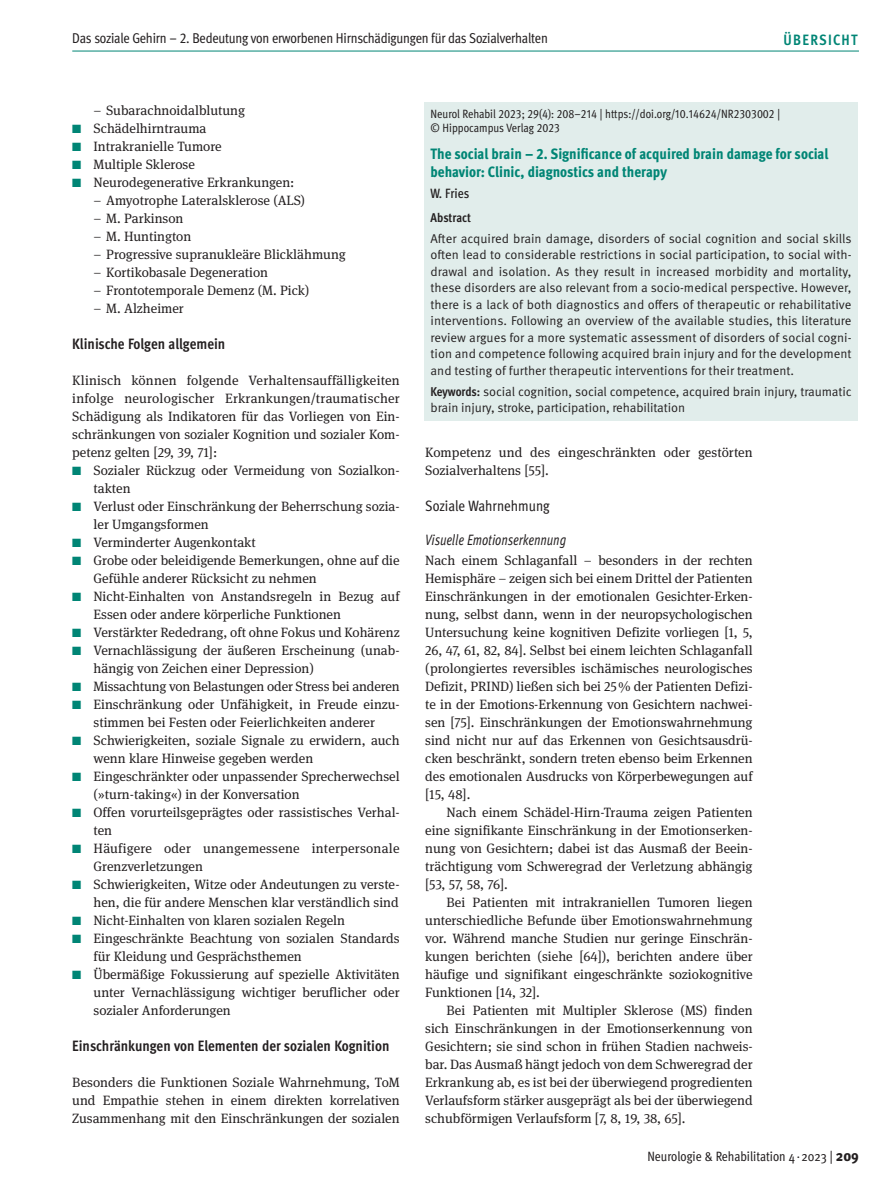
<style>
.page{position:relative;width:893px;height:1191px;background:#fff}
.page>*{position:absolute;margin:0;border:0;box-sizing:border-box;transform-origin:0 0}
.t1{font:800 15px/18px "Meta Cond OT";color:#008575}
.t2{font:700 condensed 15px "Meta Pro";color:#231f20}
.t3{font:italic condensed 15px "Meta Pro";letter-spacing:.01em;color:#231f20;scale:.87 1}
.t4{font:condensed 15px "Meta Pro";color:#231f20}
.t5{font:700 15px "Meta Cond OT";letter-spacing:.085em;color:#008575}
.t6{font:14.25px "Meta Cond OT";letter-spacing:-.015em;color:#231f20}
.t7{font:13.5px/18px "Meta Serif Pro";color:#231f20;text-align:justify}
.t8{font:13.5px "Meta Cond OT";color:#231f20}
.t9{font:500 13.5px "Meta Cond OT";color:#231f20}
.t10{font:12.75px/16.5px "Meta Pro Norm";letter-spacing:-.01em;color:#231f20;text-align:justify}
.t11{font:700 12.75px "Meta Cond OT";color:#231f20}
.t12{font:12px/14.4px "Meta Cond OT";color:#231f20}
.s1{font-family:"Meta Cond OT";font-weight:700}
.s2{font-weight:800;font-size:15px}
</style>
<div class="page">
<div style="left:424px;top:102px;width:434px;height:319px;background:#e1edeb"></div>
<hr style="left:72px;top:51px;width:787px;height:1px;background:#008575">
<p class="t6" style="left:72px;top:30px;width:477px">Das soziale Gehirn – 2. Bedeutung von erworbenen Hirnschädigungen für das Sozialverhalten</p>
<p class="t5" style="left:784px;top:30px;width:75px">ÜBERSICHT</p>
<p class="t7" style="left:94px;top:100px;width:202px;text-align:left">– Subarachnoidalblutung<br>Schädelhirntrauma<br>Intrakranielle Tumore<br>Multiple Sklerose<br>Neurodegenerative Erkrankungen:</p>
<p class="t7" style="left:94px;top:190px;width:213px">– Amyotrophe Lateralsklerose (ALS)</p>
<p class="t7" style="left:94px;top:208px;width:91px">– M. Parkinson</p>
<p class="t7" style="left:94px;top:226px;width:99px">– M. Huntington</p>
<p class="t7" style="left:94px;top:244px;width:254px">– Progressive supranukleäre Blicklähmung</p>
<p class="t7" style="left:94px;top:262px;width:176px">– Kortikobasale Degeneration</p>
<p class="t7" style="left:94px;top:280px;width:217px">– Frontotemporale Demenz (M. Pick)</p>
<p class="t7" style="left:94px;top:298px;width:92px">– M. Alzheimer</p>
<p class="t2" style="left:72px;top:332px;width:155px">Klinische Folgen allgemein</p>
<p class="t7" style="left:72px;top:370px;width:329px">Klinisch können folgende Verhaltensauffälligkeiten infolge neurologischer Erkrankungen/traumatischer Schädigung als Indikatoren für das Vorliegen von Ein&shy;schränkungen von sozialer Kognition und sozialer Kom&shy;petenz gelten [29, 39, 71]:</p>
<p class="t7" style="left:94px;top:460px;width:308px;text-align:left">Sozialer Rückzug oder Vermeidung von Sozialkon&shy;takten<br>Verlust oder Einschränkung der Beherrschung sozia&shy;ler Umgangsformen<br>Verminderter Augenkontakt<br>Grobe oder beleidigende Bemerkungen, ohne auf die Gefühle anderer Rücksicht zu nehmen Nicht-Einhalten von Anstandsregeln in Bezug auf Essen oder andere körperliche Funktionen Verstärkter Rededrang, oft ohne Fokus und Kohärenz Vernachlässigung der äußeren Erscheinung (unab&shy;hängig von Zeichen einer Depression)<br>Missachtung von Belastungen oder Stress bei anderen Einschränkung oder Unfähigkeit, in Freude einzu&shy;stimmen bei Festen oder Feierlichkeiten anderer Schwierigkeiten, soziale Signale zu erwidern, auch wenn klare Hinweise gegeben werden Eingeschränkter oder unpassender Sprecherwechsel (»turn-taking«) in der Konversation<br>Offen vorurteilsgeprägtes oder rassistisches Verhal&shy;ten<br>Häufigere oder unangemessene interpersonale Grenzverletzungen<br>Schwierigkeiten, Witze oder Andeutungen zu verste&shy;hen, die für andere Menschen klar verständlich sind Nicht-Einhalten von klaren sozialen Regeln Eingeschränkte Beachtung von sozialen Standards für Kleidung und Gesprächsthemen<br>Übermäßige Fokussierung auf spezielle Aktivitäten unter Vernachlässigung wichtiger beruflicher oder sozialer Anforderungen</p>
<p class="t2" style="left:72px;top:1034px;width:319px">Einschränkungen von Elementen der sozialen Kognition</p>
<p class="t7" style="left:72px;top:1072px;width:329px">Besonders die Funktionen Soziale Wahrnehmung, ToM und Empathie stehen in einem direkten korrelativen Zusammenhang mit den Einschränkungen der sozialen</p>
<p class="t12" style="left:431px;top:106px;width:351px">Neurol Rehabil 2023; 29(4): 208–214 | https://doi.org/10.14624/NR2303002 | © Hippocampus Verlag 2023</p>
<p class="t1" style="left:431px;top:145px;width:399px">The social brain – 2. Significance of acquired brain damage for social behavior: Clinic, diagnostics and therapy</p>
<p class="t9" style="left:431px;top:185px;width:40px">W. Fries</p>
<p class="t11" style="left:431px;top:209px;width:42px">Abstract</p>
<p class="t10" style="left:431px;top:229px;width:423px">After acquired brain damage, disorders of social cognition and social skills often lead to considerable restrictions in social participation, to social with&shy;drawal and isolation. As they result in increased morbidity and mortality, these disorders are also relevant from a socio-medical perspective. However, there is a lack of both diagnostics and offers of therapeutic or rehabilitative interventions. Following an overview of the available studies, this literature review argues for a more systematic assessment of disorders of social cogni&shy;tion and competence following acquired brain injury and for the development and testing of further therapeutic interventions for their treatment.</p>
<p class="t10" style="left:431px;top:382px;width:423px"><span class="s1">Keywords:</span> social cognition, social competence, acquired brain injury, traumatic brain injury, stroke, participation, rehabilitation</p>
<p class="t7" style="left:425px;top:442px;width:329px">Kompetenz und des eingeschränkten oder gestörten<br>Sozialverhaltens [55].</p>
<p class="t4" style="left:425px;top:494px;width:126px">Soziale Wahrnehmung</p>
<p class="t3" style="left:425px;top:529px;width:163px">Visuelle Emotionserkennung</p>
<p class="t7" style="left:425px;top:550px;width:329px">Nach einem Schlaganfall – besonders in der rechten Hemisphäre – zeigen sich bei einem Drittel der Patienten Einschränkungen in der emotionalen Gesichter-Erken&shy;nung, selbst dann, wenn in der neuropsychologischen Untersuchung keine kognitiven Defizite vorliegen [1, 5, 26, 47, 61, 82, 84]. Selbst bei einem leichten Schlaganfall (prolongiertes reversibles ischämisches neurologisches Defizit, PRIND) ließen sich bei 25% der Patienten Defizi&shy;te in der Emotions-Erkennung von Gesichtern nachwei&shy;sen [75]. Einschränkungen der Emotionswahrnehmung sind nicht nur auf das Erkennen von Gesichtsausdrü&shy;cken beschränkt, sondern treten ebenso beim Erkennen des emotionalen Ausdrucks von Körperbewegungen auf [15, 48].</p>
<p class="t7" style="left:425px;top:802px;width:329px;text-indent:21px">Nach einem Schädel-Hirn-Trauma zeigen Patienten eine signifikante Einschränkung in der Emotionserken&shy;nung von Gesichtern; dabei ist das Ausmaß der Beein&shy;trächtigung vom Schweregrad der Verletzung abhängig [53, 57, 58, 76].</p>
<p class="t7" style="left:425px;top:892px;width:329px;text-indent:21px">Bei Patienten mit intrakraniellen Tumoren liegen unterschiedliche Befunde über Emotionswahrnehmung vor. Während manche Studien nur geringe Einschrän&shy;kungen berichten (siehe [64]), berichten andere über häufige und signifikant eingeschränkte soziokognitive Funktionen [14, 32].</p>
<p class="t7" style="left:425px;top:1000px;width:329px;text-indent:21px">Bei Patienten mit Multipler Sklerose (MS) finden sich Einschränkungen in der Emotionserkennung von Gesichtern; sie sind schon in frühen Stadien nachweis&shy;bar. Das Ausmaß hängt jedoch von dem Schweregrad der Erkrankung ab, es ist bei der überwiegend progredienten Verlaufsform stärker ausgeprägt als bei der überwiegend schubförmigen Verlaufsform [7, 8, 19, 38, 65].</p>
<p class="t8" style="left:647px;top:1148px;width:213px">Neurologie &amp; Rehabilitation 4 · 2023 | <span class="s2">209</span></p>
</div>
